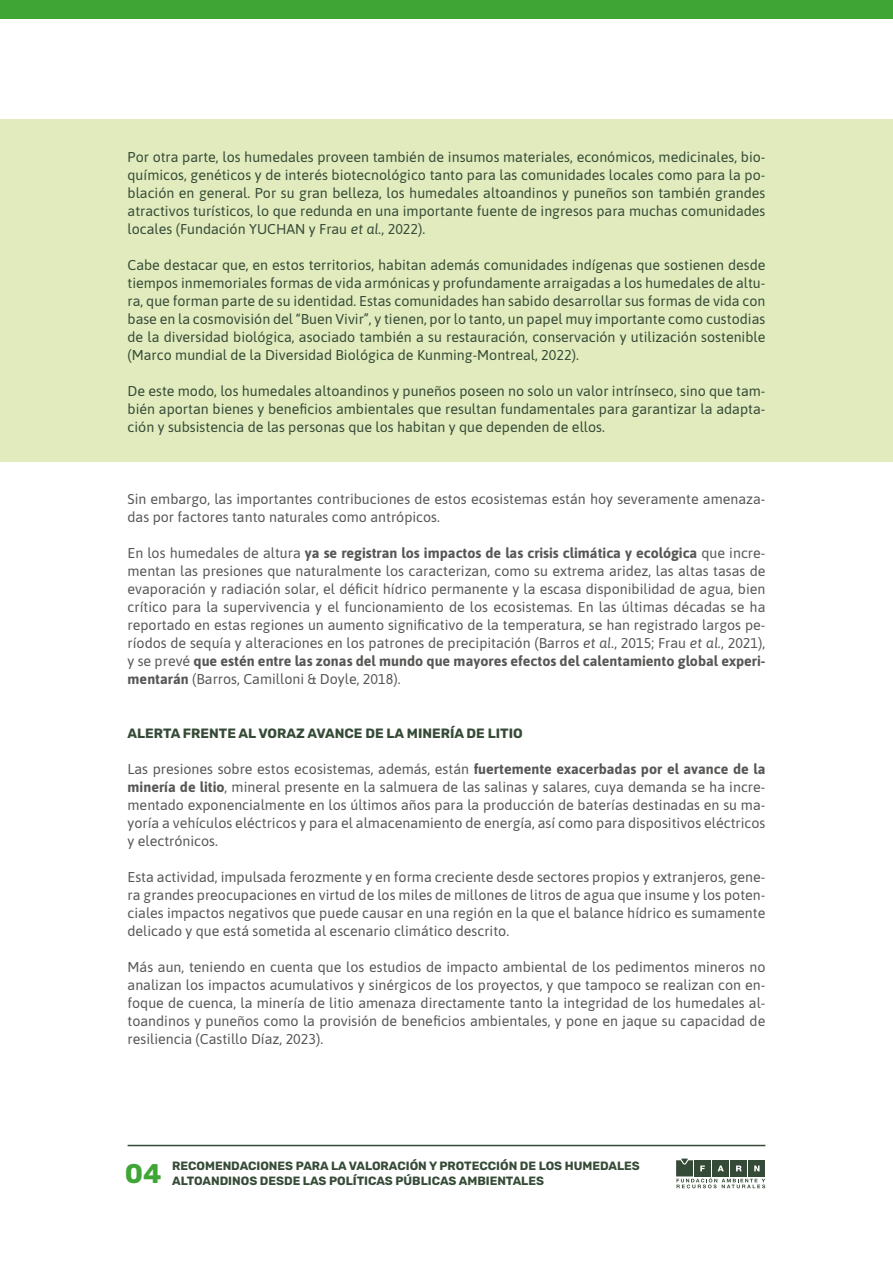
<style>
.page{position:relative;width:893px;height:1263px;background:#fff}
.page>*{position:absolute;margin:0;border:0;box-sizing:border-box;transform-origin:0 0}
.t1{font:700 27px "Rubik";color:#3fa535}
.t2{font:14.25px/18px "Asap";color:#575756;text-align:justify}
.t3{font:14.25px/18px "Asap";color:#364b37;text-align:justify}
.t4{font:700 13.5px "Rubik";color:#364b37}
.t5{font:700 12px/15px "Rubik";color:#364b37}
.s1{font-style:italic}
.s2{font-weight:700}
</style>
<div class="page">
<svg style="left:676px;top:1158px;width:89px;height:30px"></svg>
<hr style="left:128px;top:1145px;width:637px;height:1px;background:#364b37">
<div style="left:0;top:0;width:893px;height:19px;background:#3fa535"></div>
<div style="left:0;top:120px;width:893px;height:342px;background:#e1ebbd"></div>
<p class="t3" style="left:128px;top:147px;width:639px">Por otra parte, los humedales proveen también de insumos materiales, económicos, medicinales, bio&shy;químicos, genéticos y de interés biotecnológico tanto para las comunidades locales como para la po&shy;blación en general. Por su gran belleza, los humedales altoandinos y puneños son también grandes atractivos turísticos, lo que redunda en una importante fuente de ingresos para muchas comunidades locales (Fundación YUCHAN y Frau <span class="s1">et al.</span>, 2022).</p>
<p class="t3" style="left:128px;top:255px;width:639px">Cabe destacar que, en estos territorios, habitan además comunidades indígenas que sostienen desde tiempos inmemoriales formas de vida armónicas y profundamente arraigadas a los humedales de altu&shy;ra, que forman parte de su identidad. Estas comunidades han sabido desarrollar sus formas de vida con base en la cosmovisión del “Buen Vivir”, y tienen, por lo tanto, un papel muy importante como custodias de la diversidad biológica, asociado también a su restauración, conservación y utilización sostenible (Marco mundial de la Diversidad Biológica de Kunming-Montreal, 2022).</p>
<p class="t3" style="left:128px;top:381px;width:639px">De este modo, los humedales altoandinos y puneños poseen no solo un valor intrínseco, sino que tam&shy;bién aportan bienes y beneficios ambientales que resultan fundamentales para garantizar la adapta&shy;ción y subsistencia de las personas que los habitan y que dependen de ellos.</p>
<p class="t2" style="left:128px;top:489px;width:639px">Sin embargo, las importantes contribuciones de estos ecosistemas están hoy severamente amenaza&shy;das por factores tanto naturales como antrópicos.</p>
<p class="t2" style="left:128px;top:543px;width:639px">En los humedales de altura <span class="s2">ya se registran los impactos de las crisis climática y ecológica</span> que incre&shy;mentan las presiones que naturalmente los caracterizan, como su extrema aridez, las altas tasas de evaporación y radiación solar, el déficit hídrico permanente y la escasa disponibilidad de agua, bien crítico para la supervivencia y el funcionamiento de los ecosistemas. En las últimas décadas se ha reportado en estas regiones un aumento significativo de la temperatura, se han registrado largos pe&shy;ríodos de sequía y alteraciones en los patrones de precipitación (Barros <span class="s1">et al.</span>, 2015; Frau <span class="s1">et al.</span>, 2021), y se prevé <span class="s2">que estén entre las zonas del mundo que mayores efectos del calentamiento global experi&shy;mentarán</span> (Barros, Camilloni &amp; Doyle, 2018).</p>
<p class="t4" style="left:128px;top:726px;width:397px">ALERTA FRENTE AL VORAZ AVANCE DE LA MINERÍA DE LITIO</p>
<p class="t2" style="left:128px;top:759px;width:639px">Las presiones sobre estos ecosistemas, además, están <span class="s2">fuertemente exacerbadas por el avance de la minería de litio</span>, mineral presente en la salmuera de las salinas y salares, cuya demanda se ha incre&shy;mentado exponencialmente en los últimos años para la producción de baterías destinadas en su ma&shy;yoría a vehículos eléctricos y para el almacenamiento de energía, así como para dispositivos eléctricos y electrónicos.</p>
<p class="t2" style="left:128px;top:867px;width:639px">Esta actividad, impulsada ferozmente y en forma creciente desde sectores propios y extranjeros, gene&shy;ra grandes preocupaciones en virtud de los miles de millones de litros de agua que insume y los poten&shy;ciales impactos negativos que puede causar en una región en la que el balance hídrico es sumamente delicado y que está sometida al escenario climático descrito.</p>
<p class="t2" style="left:128px;top:957px;width:639px">Más aun, teniendo en cuenta que los estudios de impacto ambiental de los pedimentos mineros no analizan los impactos acumulativos y sinérgicos de los proyectos, y que tampoco se realizan con en&shy;foque de cuenca, la minería de litio amenaza directamente tanto la integridad de los humedales al&shy;toandinos y puneños como la provisión de beneficios ambientales, y pone en jaque su capacidad de resiliencia (Castillo Díaz, 2023).</p>
<h1 class="t1" style="left:125px;top:1158px;width:38px">04</h1>
<p class="t5" style="left:172px;top:1158px;width:469px">RECOMENDACIONES PARA LA VALORACIÓN Y PROTECCIÓN DE LOS HUMEDALES<br>ALTOANDINOS DESDE LAS POLÍTICAS PÚBLICAS AMBIENTALES</p>
</div>
